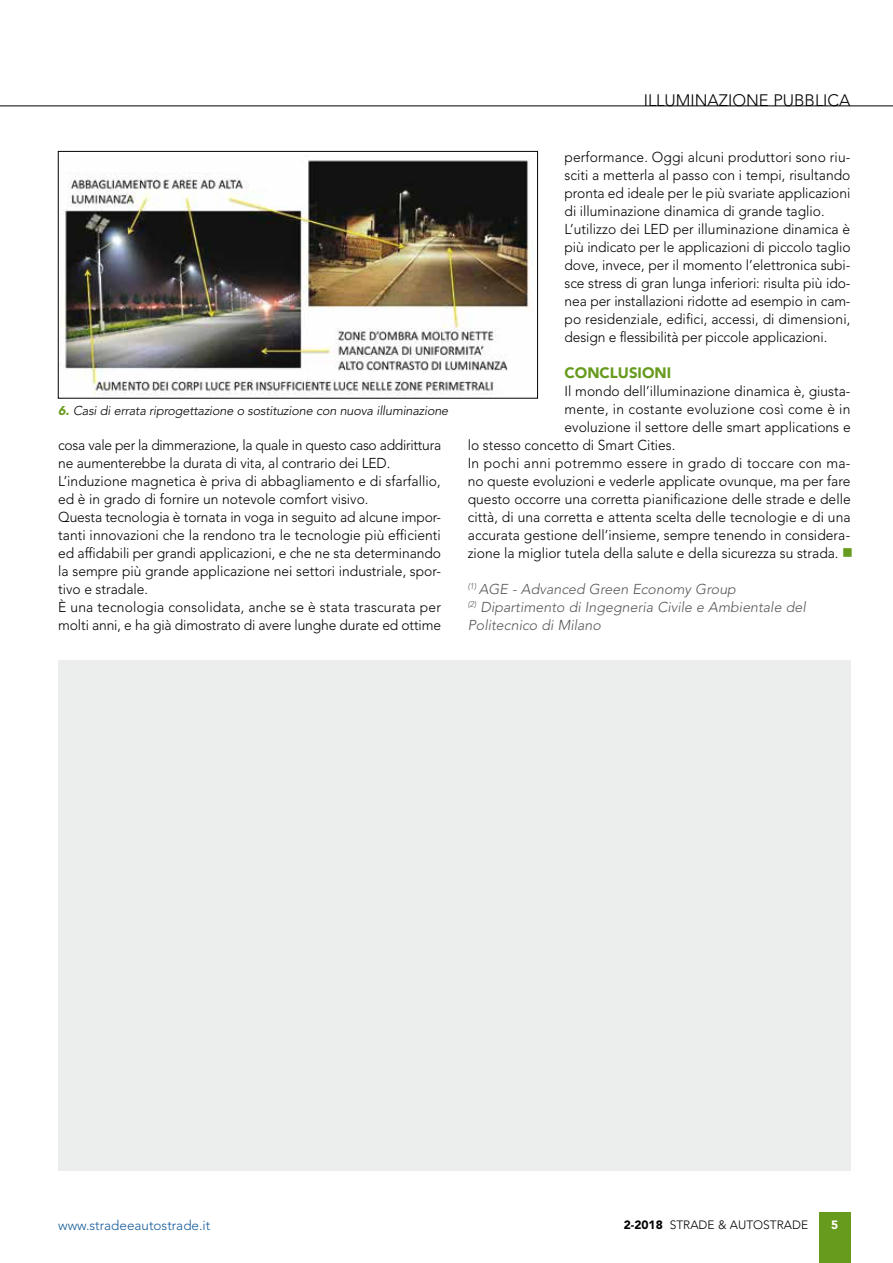
<style>
.page{position:relative;width:893px;height:1263px;background:#fff}
.page>*{position:absolute;margin:0;border:0;box-sizing:border-box;transform-origin:0 0}
.t1{font:300 16.5px "Avenir";color:#000}
.t2{font:900 15px "Avenir";color:#679b1d}
.t3{font:300 14.25px/18px "Avenir";color:#000}
.t4{font:italic 300 14.25px/18px "Avenir";color:#58585a}
.t5{font:300 14.25px "Avenir";letter-spacing:.02em;color:#000}
.t6{font:300 13.5px "Avenir";color:#165b9a}
.t7{font:italic 300 12.75px "Avenir";letter-spacing:-.015em;color:#000}
.t8{font:300 12px "Avenir";color:#000}
.t9{font:900 12px "Avenir";color:#fff}
.s1{font-weight:900;color:#679b1d}
.s2{color:#679b1d}
.s3{font-weight:900}
</style>
<div class="page">
<hr style="left:0;top:106px;width:893px;height:1px;background:#000">
<div style="left:819px;top:1212px;width:31px;height:51px;background:#679b1d"></div>
<img style="left:61px;top:155px;width:473px;height:241px">
<div style="left:58px;top:151px;width:480px;height:247px;border:1px solid #000"></div>
<div style="left:58px;top:660px;width:792px;height:510px;background:#eceded"></div>
<p class="t7" style="left:58px;top:403px;width:392px"><span class="s1">6.</span> Casi di errata riprogettazione o sostituzione con nuova illuminazione</p>
<p class="t3" style="left:58px;top:436px;width:384px">cosa vale per la dimmerazione, la quale in questo caso addirittura ne aumenterebbe la durata di vita, al contrario dei LED.<br>L’induzione magnetica è priva di abbagliamento e di sfarfallio, ed è in grado di fornire un notevole comfort visivo.<br>Questa tecnologia è tornata in voga in seguito ad alcune impor&shy;tanti innovazioni che la rendono tra le tecnologie più efficienti ed affidabili per grandi applicazioni, e che ne sta determinando la sempre più grande applicazione nei settori industriale, spor&shy;tivo e stradale.<br>È una tecnologia consolidata, anche se è stata trascurata per molti anni, e ha già dimostrato di avere lunghe durate ed ottime</p>
<p class="t1" style="left:644px;top:90px;width:208px">ILLUMINAZIONE PUBBLICA</p>
<p class="t3" style="left:565px;top:148px;width:288px">performance. Oggi alcuni produttori sono riu&shy;sciti a metterla al passo con i tempi, risultando pronta ed ideale per le più svariate applicazioni di illuminazione dinamica di grande taglio.<br>L’utilizzo dei LED per illuminazione dinamica è più indicato per le applicazioni di piccolo taglio dove, invece, per il momento l’elettronica subi&shy;sce stress di gran lunga inferiori: risulta più ido&shy;nea per installazioni ridotte ad esempio in cam&shy;po residenziale, edifici, accessi, di dimensioni, design e flessibilità per piccole applicazioni.</p>
<p class="t2" style="left:565px;top:364px;width:108px">CONCLUSIONI</p>
<p class="t3" style="left:565px;top:382px;width:287px">Il mondo dell’illuminazione dinamica è, giusta-</p>
<p class="t3" style="left:565px;top:400px;width:287px">mente, in costante evoluzione così come è in</p>
<p class="t3" style="left:565px;top:418px;width:288px">evoluzione il settore delle smart applications e</p>
<p class="t3" style="left:468px;top:436px;width:209px">lo stesso concetto di Smart Cities.</p>
<p class="t5" style="left:468px;top:455px;width:384px">In pochi anni potremmo essere in grado di toccare con ma-</p>
<p class="t3" style="left:468px;top:472px;width:384px">no queste evoluzioni e vederle applicate ovunque, ma per fare</p>
<p class="t3" style="left:468px;top:490px;width:384px">questo occorre una corretta pianificazione delle strade e delle</p>
<p class="t3" style="left:468px;top:508px;width:384px">città, di una corretta e attenta scelta delle tecnologie e di una</p>
<p class="t3" style="left:468px;top:526px;width:384px">accurata gestione dell’insieme, sempre tenendo in considera-</p>
<p class="t3" style="left:468px;top:544px;width:387px">zione la miglior tutela della salute e della sicurezza su strada. <span class="s2">■</span></p>
<p class="t4" style="left:468px;top:580px;width:339px"><sup>(1)</sup> AGE - Advanced Green Economy Group<br><sup>(2)</sup> Dipartimento di Ingegneria Civile e Ambientale del<br>Politecnico di Milano</p>
<p class="t6" style="left:58px;top:1217px;width:154px">www.stradeeautostrade.it</p>
<p class="t8" style="left:624px;top:1218px;width:186px"><span class="s3">2-2018</span> STRADE &amp; AUTOSTRADE</p>
<p class="t9" style="left:831px;top:1217px;width:9px">5</p>
</div>
